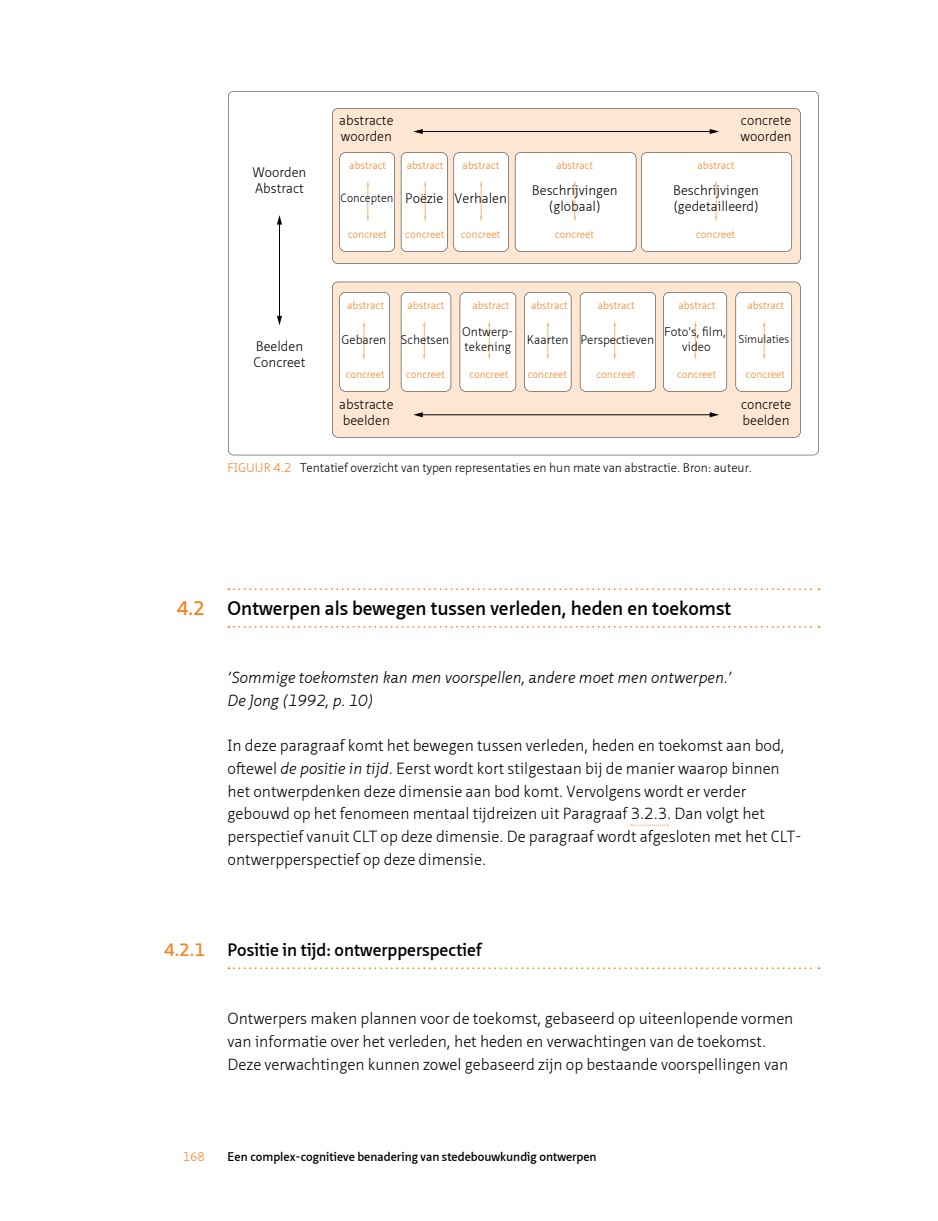
<style>
.page{position:relative;width:938px;height:1221px;background:#fff}
.page>*{position:absolute;margin:0;border:0;box-sizing:border-box;transform-origin:0 0}
.t1{font:600 19.25px "Neue Sans Pro";color:#000}
.t2{font:600 17.5px "Neue Sans Pro";color:#000}
.t3{font:600 17.5px "Neue Sans Pro";color:#f58220}
.BODY_Normal{font:300 15.75px/22.8px "Neue Sans Pro";color:#000}
.BODY_Special_Block_Q{font:italic 300 15.75px/22.8px "Neue Sans Pro";color:#000}
.t4{font:300 13.47px/15.9px "Neue Sans Pro";color:#000}
.t5{font:300 12.25px/14.7px "Neue Sans Pro";color:#000;text-align:center}
.t6{font:600 12.25px "Neue Sans Pro";color:#000}
.t7{font:300 12.25px "Neue Sans Pro";color:#f58220}
.t8{font:300 11.72px "Neue Sans Pro";color:#000}
.t9{font:300 11.03px "Neue Sans Pro";color:#000}
.t10{font:300 10.5px "Neue Sans Pro";color:#f58220}
.s1{color:#f58220}
.s2{font-style:italic}
</style>
<div class="page">
<svg style="left:228px;top:588px;width:591px;height:2px"></svg>
<svg style="left:228px;top:626px;width:591px;height:1px"></svg>
<svg style="left:631px;top:824px;width:37px;height:1px"></svg>
<svg style="left:228px;top:967px;width:591px;height:2px"></svg>
<svg style="left:228px;top:91px;width:591px;height:364px"></svg>
<div style="left:332px;top:108px;width:468px;height:156px;background:#fde6d2"></div>
<div style="left:332px;top:282px;width:468px;height:155px;background:#fde6d2"></div>
<svg style="left:339px;top:152px;width:56px;height:100px"></svg>
<svg style="left:401px;top:152px;width:46px;height:100px"></svg>
<svg style="left:453px;top:152px;width:56px;height:100px"></svg>
<svg style="left:515px;top:152px;width:277px;height:100px"></svg>
<svg style="left:735px;top:292px;width:57px;height:99px"></svg>
<svg style="left:663px;top:292px;width:64px;height:99px"></svg>
<svg style="left:580px;top:292px;width:76px;height:99px"></svg>
<svg style="left:524px;top:292px;width:47px;height:99px"></svg>
<svg style="left:460px;top:292px;width:56px;height:99px"></svg>
<svg style="left:401px;top:292px;width:50px;height:99px"></svg>
<svg style="left:339px;top:292px;width:51px;height:99px"></svg>
<hr style="left:421px;top:131px;width:290px;height:1px;background:#010101">
<svg style="left:413px;top:129px;width:10px;height:5px"></svg>
<svg style="left:709px;top:129px;width:10px;height:5px"></svg>
<hr style="left:421px;top:414px;width:290px;height:1px;background:#010101">
<svg style="left:413px;top:412px;width:10px;height:5px"></svg>
<svg style="left:709px;top:412px;width:10px;height:5px"></svg>
<hr style="left:279px;top:223px;width:1px;height:94px;background:#010101">
<svg style="left:277px;top:215px;width:5px;height:9px"></svg>
<svg style="left:277px;top:316px;width:5px;height:9px"></svg>
<p class="t4" style="left:252px;top:164px;width:55px">Woorden<br>Abstract</p>
<p class="t4" style="left:253px;top:338px;width:53px">Beelden<br>Concreet</p>
<p class="t4" style="left:339px;top:112px;width:56px">abstracte woorden</p>
<p class="t4" style="left:740px;top:112px;width:53px">concrete woorden</p>
<p class="t10" style="left:349px;top:159px;width:38px">abstract</p>
<p class="t10" style="left:407px;top:159px;width:38px">abstract</p>
<p class="t10" style="left:462px;top:159px;width:38px">abstract</p>
<p class="t10" style="left:556px;top:159px;width:38px">abstract</p>
<p class="t10" style="left:697px;top:159px;width:38px">abstract</p>
<p class="t8" style="left:340px;top:190px;width:54px">Concepten</p>
<p class="t4" style="left:405px;top:190px;width:103px">Poëzie Verhalen</p>
<p class="t4" style="left:532px;top:182px;width:87px;text-align:center">Beschrijvingen (globaal)</p>
<p class="t4" style="left:673px;top:182px;width:87px">Beschrijvingen (gedetailleerd)</p>
<p class="t10" style="left:348px;top:227px;width:41px">concreet</p>
<p class="t10" style="left:405px;top:227px;width:41px">concreet</p>
<p class="t10" style="left:461px;top:227px;width:41px">concreet</p>
<p class="t10" style="left:555px;top:227px;width:41px">concreet</p>
<p class="t10" style="left:696px;top:227px;width:41px">concreet</p>
<p class="t10" style="left:347px;top:298px;width:38px">abstract</p>
<p class="t10" style="left:407px;top:298px;width:38px">abstract</p>
<p class="t10" style="left:472px;top:298px;width:38px">abstract</p>
<p class="t10" style="left:531px;top:298px;width:38px">abstract</p>
<p class="t10" style="left:598px;top:298px;width:38px">abstract</p>
<p class="t10" style="left:678px;top:298px;width:38px">abstract</p>
<p class="t10" style="left:747px;top:298px;width:38px">abstract</p>
<p class="t5" style="left:341px;top:331px;width:46px">Gebaren</p>
<p class="t5" style="left:664px;top:324px;width:64px">Foto's, film, video</p>
<p class="t5" style="left:462px;top:324px;width:53px;text-align:left">Ontwerp&shy;tekening</p>
<p class="t5" style="left:401px;top:331px;width:50px">Schetsen</p>
<p class="t5" style="left:527px;top:331px;width:129px">Kaarten Perspectieven</p>
<p class="t9" style="left:738px;top:332px;width:52px">Simulaties</p>
<p class="t10" style="left:346px;top:367px;width:41px">concreet</p>
<p class="t10" style="left:406px;top:367px;width:41px">concreet</p>
<p class="t10" style="left:469px;top:367px;width:41px">concreet</p>
<p class="t10" style="left:528px;top:367px;width:41px">concreet</p>
<p class="t10" style="left:596px;top:367px;width:41px">concreet</p>
<p class="t10" style="left:677px;top:367px;width:41px">concreet</p>
<p class="t10" style="left:746px;top:367px;width:41px">concreet</p>
<p class="t4" style="left:339px;top:395px;width:56px">abstracte</p>
<p class="t4" style="left:343px;top:411px;width:48px">beelden</p>
<p class="t4" style="left:741px;top:395px;width:52px">concrete beelden</p>
<p class="t5" style="left:228px;top:460px;width:526px"><span class="s1">Fig uur 4.2</span> Tentatief overzicht van typen representaties en hun mate van abstractie. Bron: auteur.</p>
<p class="t1" style="left:177px;top:595px;width:556px"><span class="s1">4.2</span> Ontwerpen als bewegen tussen verleden, heden en toekomst</p>
<p class="BODY_Special_Block_Q" style="left:228px;top:665px;width:506px">‘Sommige toekomsten kan men voorspellen, andere moet men ontwerpen.’<br>De Jong (1992, p. 10)</p>
<p class="BODY_Normal" style="left:228px;top:734px;width:576px">In deze paragraaf komt het bewegen tussen verleden, heden en toekomst aan bod, oftewel <span class="s2">de positie in tijd</span>. Eerst wordt kort stilgestaan bij de manier waarop binnen het ontwerpdenken deze dimensie aan bod komt. Vervolgens wordt er verder gebouwd op het fenomeen mentaal tijdreizen uit Paragraaf 3.2.3. Dan volgt het perspectief vanuit CLT op deze dimensie. De paragraaf wordt afgesloten met het CLT&shy;ontwerpperspectief op deze dimensie.</p>
<p class="t3" style="left:164px;top:938px;width:42px">4.2.1</p>
<p class="t2" style="left:228px;top:938px;width:255px">Positie in tijd: ontwerpperspectief</p>
<p class="BODY_Normal" style="left:228px;top:1007px;width:567px">Ontwerpers maken plannen voor de toekomst, gebaseerd op uiteenlopende vormen van informatie over het verleden, het heden en verwachtingen van de toekomst.<br>Deze verwachtingen kunnen zowel gebaseerd zijn op bestaande voorspellingen van</p>
<p class="t7" style="left:183px;top:1148px;width:24px">168</p>
<p class="t6" style="left:227px;top:1148px;width:370px">Een complex-cognitieve benadering van stedebouwkundig ontwerpen</p>
</div>
